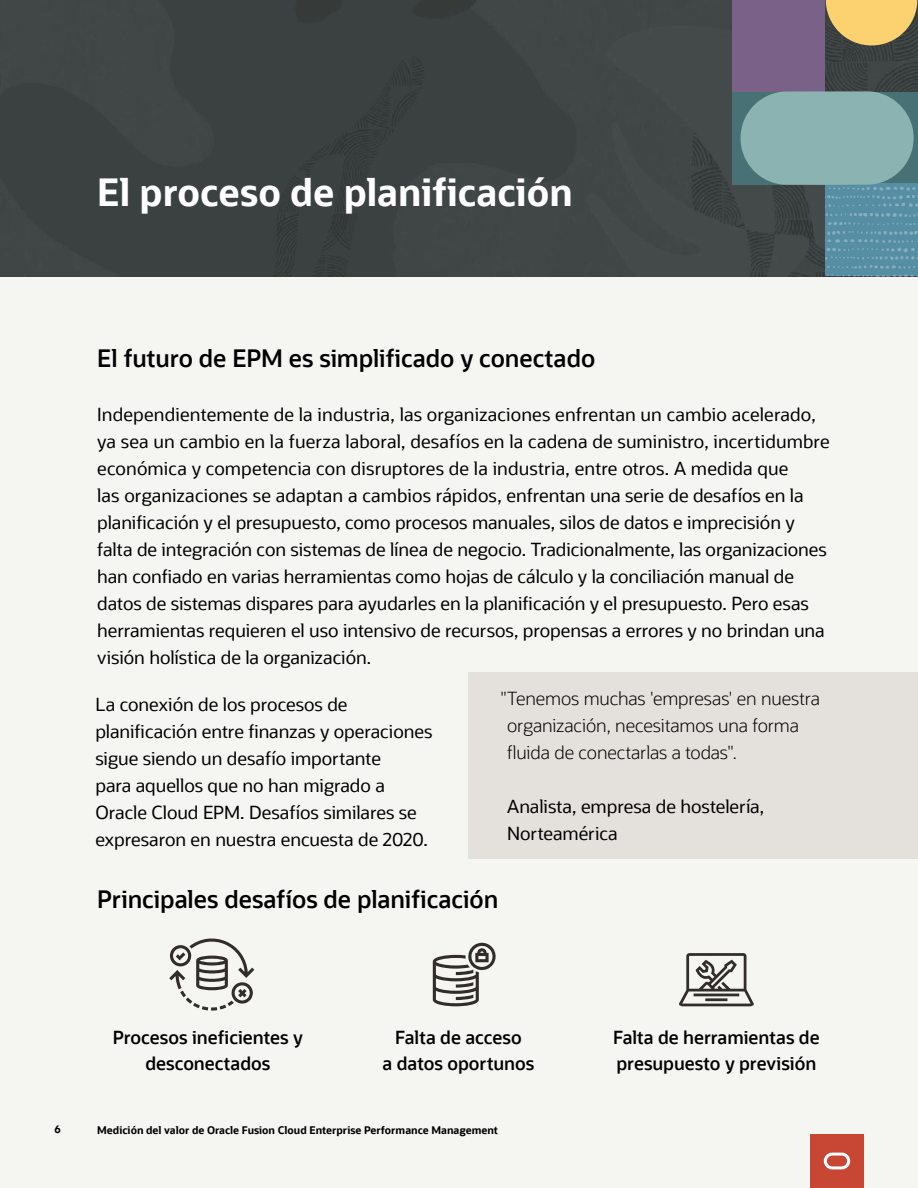
<style>
.page{position:relative;width:918px;height:1188px;background:#fff}
.page>*{position:absolute;margin:0;border:0;box-sizing:border-box;transform-origin:0 0}
.t1{font:700 37.5px "Oracle Sans";color:#fff}
.t2{font:600 24px "Oracle Sans";letter-spacing:-.005em;color:#000}
.t3{font:18px/27px "Oracle Sans";color:#000}
.t4{font:600 18px/25.5px "Oracle Sans";color:#000;text-align:center}
.t5{font:300 18px/27px "Oracle Sans";letter-spacing:-.01em;color:#000}
.t6{font:700 10.5px "Oracle Sans";color:#000}
</style>
<div class="page">
<div style="left:0;top:277px;width:918px;height:911px;background:#f5f5f2"></div>
<div style="left:810px;top:1134px;width:54px;height:54px;background:#c74634"></div>
<svg style="left:824px;top:1153px;width:26px;height:16px"></svg>
<div style="left:468px;top:672px;width:450px;height:186px;background:#e4e1dd"></div>
<img style="left:0;top:0;width:918px;height:277px">
<svg style="left:433px;top:943px;width:63px;height:63px"></svg>
<svg style="left:169px;top:939px;width:85px;height:72px"></svg>
<svg style="left:679px;top:953px;width:75px;height:53px"></svg>
<div style="left:732px;top:0;width:93px;height:92px;background:#796187"></div>
<div style="left:732px;top:92px;width:93px;height:93px;background:#477174"></div>
<svg style="left:825px;top:183px;width:93px;height:93px"></svg>
<svg style="left:826px;top:0;width:91px;height:45px"></svg>
<svg style="left:740px;top:91px;width:177px;height:94px"></svg>
<img style="left:826px;top:185px;width:91px;height:91px">
<p class="t1" style="left:97px;top:168px;width:477px">El proceso de planificación</p>
<p class="t2" style="left:97px;top:344px;width:500px">El futuro de EPM es simplificado y conectado</p>
<p class="t3" style="left:97px;top:401px;width:734px">Independientemente de la industria, las organizaciones enfrentan un cambio acelerado, ya sea un cambio en la fuerza laboral, desafíos en la cadena de suministro, incertidumbre económica y competencia con disruptores de la industria, entre otros. A medida que<br>las organizaciones se adaptan a cambios rápidos, enfrentan una serie de desafíos en la planificación y el presupuesto, como procesos manuales, silos de datos e imprecisión y falta de integración con sistemas de línea de negocio. Tradicionalmente, las organizaciones han confiado en varias herramientas como hojas de cálculo y la conciliación manual de datos de sistemas dispares para ayudarles en la planificación y el presupuesto. Pero esas herramientas requieren el uso intensivo de recursos, propensas a errores y no brindan una visión holística de la organización.</p>
<p class="t3" style="left:95px;top:691px;width:339px">La conexión de los procesos de planificación entre finanzas y operaciones sigue siendo un desafío importante<br>para aquellos que no han migrado a Oracle Cloud EPM. Desafíos similares se expresaron en nuestra encuesta de 2020.</p>
<p class="t5" style="left:507px;top:685px;width:314px;text-indent:-7px">"Tenemos muchas 'empresas' en nuestra organización, necesitamos una forma fluida de conectarlas a todas".</p>
<p class="t3" style="left:507px;top:793px;width:259px">Analista, empresa de hostelería,<br>Norteamérica</p>
<p class="t2" style="left:97px;top:884px;width:403px">Principales desafíos de planificación</p>
<p class="t4" style="left:113px;top:1025px;width:192px">Procesos ineficientes y desconectados</p>
<p class="t4" style="left:383px;top:1025px;width:153px">Falta de acceso<br>a datos oportunos</p>
<p class="t4" style="left:613px;top:1025px;width:208px;text-align:left">Falta de herramientas de presupuesto y previsión</p>
<p class="t6" style="left:55px;top:1122px;width:8px">6</p>
<p class="t6" style="left:97px;top:1124px;width:402px">Medición del valor de Oracle Fusion Cloud Enterprise Performance Management</p>
</div>
